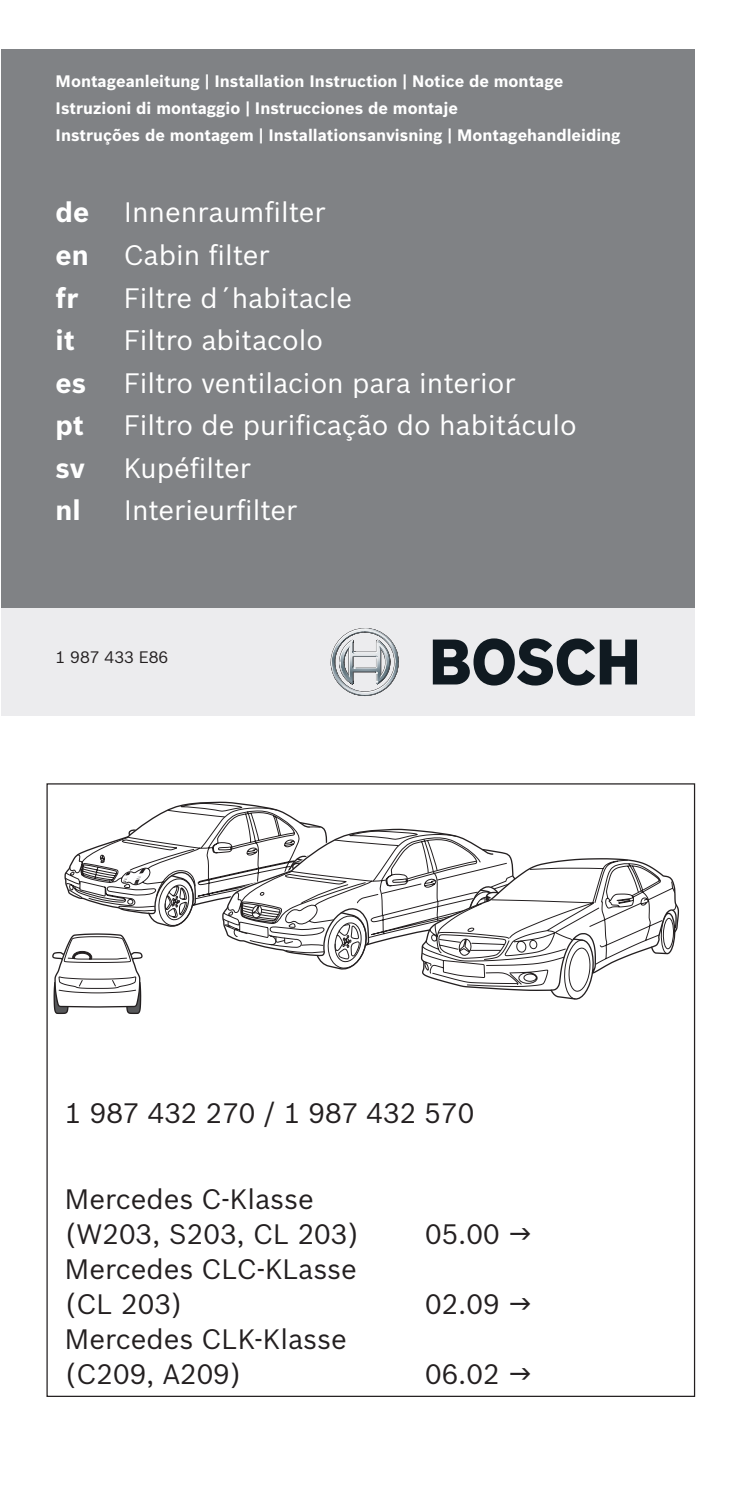
<style>
.page{position:relative;width:744px;height:1489px;background:#fff}
.page>*{position:absolute;margin:0;border:0;box-sizing:border-box;transform-origin:0 0}
.t1{font:27.5px "Bosch Sans";color:#fff}
.t2{font:27.5px/35px "Bosch Sans";color:#231f20}
.t3{font:700 27.5px "Bosch Sans";color:#fff}
.t4{font:700 16.25px/27.2px "Bosch Sans";color:#fff}
.t5{font:16.25px "Bosch Sans";color:#231f20}
</style>
<div class="page">
<div style="left:2px;top:50px;width:693px;height:561px;background:#808285"></div>
<div style="left:2px;top:608px;width:693px;height:108px;background:#ececee"></div>
<svg style="left:331px;top:628px;width:68px;height:68px"></svg>
<svg style="left:433px;top:638px;width:204px;height:48px"></svg>
<svg style="left:52px;top:802px;width:627px;height:212px"></svg>
<p class="t4" style="left:56px;top:67px;width:509px">Montageanleitung | Installation Instruction | Notice de montage</p>
<p class="t4" style="left:56px;top:95px;width:566px">Istruzioni di montaggio | Instrucciones de montaje<br>Instruções de montagem | Installationsanvisning | Montagehandleiding</p>
<p class="t3" style="left:56px;top:195px;width:35px">de</p>
<p class="t1" style="left:124px;top:195px;width:203px">Innenraumfilter</p>
<p class="t3" style="left:56px;top:238px;width:35px">en</p>
<p class="t1" style="left:124px;top:238px;width:147px">Cabin filter</p>
<p class="t3" style="left:56px;top:280px;width:24px">fr</p>
<p class="t1" style="left:124px;top:280px;width:230px">Filtre d´habitacle</p>
<p class="t3" style="left:56px;top:323px;width:21px">it</p>
<p class="t1" style="left:124px;top:323px;width:201px">Filtro abitacolo</p>
<p class="t3" style="left:56px;top:366px;width:32px">es</p>
<p class="t1" style="left:124px;top:365px;width:393px">Filtro ventilacion para interior</p>
<p class="t3" style="left:56px;top:408px;width:30px">pt</p>
<p class="t1" style="left:124px;top:408px;width:454px">Filtro de purificação do habitáculo</p>
<p class="t3" style="left:56px;top:451px;width:31px">sv</p>
<p class="t1" style="left:124px;top:451px;width:129px">Kupéfilter</p>
<p class="t3" style="left:56px;top:493px;width:27px">nl</p>
<p class="t1" style="left:124px;top:493px;width:175px">Interieurfilter</p>
<p class="t5" style="left:56px;top:647px;width:114px">1 987 433 E86</p>
<p class="t2" style="left:65px;top:1095px;width:411px">1 987 432 270 / 1 987 432 570</p>
<p class="t2" style="left:65px;top:1181px;width:295px">Mercedes C-Klasse (W203, S203, CL 203)</p>
<p class="t2" style="left:65px;top:1251px;width:293px">Mercedes CLC-KLasse (CL 203)</p>
<p class="t2" style="left:65px;top:1321px;width:283px">Mercedes CLK-Klasse (C209, A209)</p>
<p class="t2" style="left:425px;top:1216px;width:76px">05.00</p>
<p class="t2" style="left:425px;top:1286px;width:76px">02.09</p>
<p class="t2" style="left:425px;top:1356px;width:76px">06.02</p>
</div>
